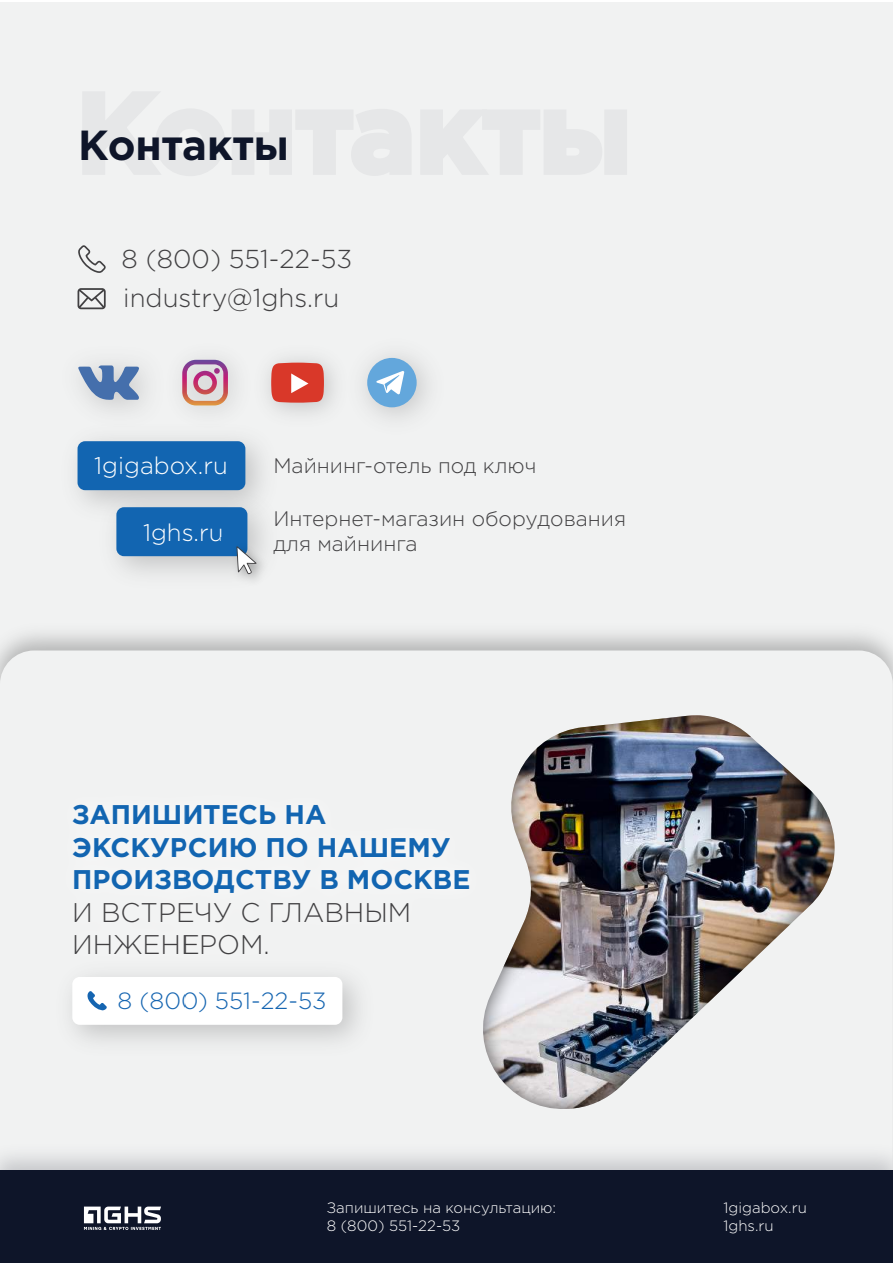
<style>
.page{position:relative;width:893px;height:1263px;background:#fff}
.page>*{position:absolute;margin:0;border:0;box-sizing:border-box;transform-origin:0 0}
.t1{font:700 42px "Gotham Pro";color:#0e1529}
.t2{font:700 27px/32.4px "Gotham Pro";color:#1265b1}
.t3{font:300 27px/32.4px "Gotham Pro";color:#414042}
.t4{font:300 25.95px "Gotham Pro";color:#414042}
.t5{font:300 24px "Gotham Pro";color:#fff}
.t6{font:300 23.55px "Gotham Pro";color:#1565b1}
.t7{font:300 21px/25.2px "Gotham Pro";color:#414042}
.t8{font:300 15px/18px "Gotham Pro";color:#fff}
</style>
<div class="page">
<div style="left:0;top:2px;width:893px;height:1261px;background:#f1f2f2"></div>
<svg style="left:83px;top:92px;width:544px;height:84px"></svg>
<img style="left:76px;top:439px;width:186px;height:63px">
<div style="left:78px;top:441px;width:167px;height:49px;background:#1265b1;border-radius:8px"></div>
<img style="left:90px;top:481px;width:174px;height:92px">
<div style="left:116px;top:507px;width:131px;height:49px;background:#1265b1;border-radius:8px"></div>
<svg style="left:78px;top:288px;width:28px;height:21px"></svg>
<svg style="left:78px;top:245px;width:28px;height:28px"></svg>
<svg style="left:78px;top:365px;width:61px;height:35px"></svg>
<img style="left:157px;top:359px;width:78px;height:78px">
<svg style="left:182px;top:360px;width:46px;height:45px"></svg>
<img style="left:267px;top:358px;width:68px;height:56px">
<svg style="left:271px;top:363px;width:53px;height:40px;background:#dc5245"></svg>
<img style="left:364px;top:355px;width:64px;height:63px">
<div style="left:367px;top:358px;width:50px;height:49px;background:#63a7dc;border-radius:50%"></div>
<svg style="left:376px;top:371px;width:28px;height:24px"></svg>
<div style="left:0;top:1170px;width:893px;height:93px;background:#0e1529"></div>
<svg style="left:84px;top:1206px;width:77px;height:24px"></svg>
<img style="left:46px;top:951px;width:337px;height:114px">
<div style="left:72px;top:977px;width:270px;height:48px;background:#fff;border-radius:7px"></div>
<svg style="left:87px;top:991px;width:20px;height:20px"></svg>
<img style="left:466px;top:713px;width:378px;height:398px">
<img style="left:220px;top:537px;width:44px;height:44px">
<svg style="left:236px;top:546px;width:21px;height:28px"></svg>
<h1 class="t1" style="left:78px;top:121px;width:212px">Контакты</h1>
<p class="t4" style="left:122px;top:245px;width:232px">8 (800) 551-22-53</p>
<p class="t4" style="left:123px;top:284px;width:218px">industry@1ghs.ru</p>
<p class="t5" style="left:94px;top:452px;width:135px">1gigabox.ru</p>
<p class="t5" style="left:143px;top:519px;width:82px">1ghs.ru</p>
<p class="t7" style="left:273px;top:453px;width:265px">Майнинг-отель под ключ</p>
<p class="t7" style="left:273px;top:506px;width:354px">Интернет-магазин оборудования для майнинга</p>
<p class="t2" style="left:72px;top:798px;width:400px">ЗАПИШИТЕСЬ НА<br>ЭКСКУРСИЮ ПО НАШЕМУ<br>ПРОИЗВОДСТВУ В МОСКВЕ</p>
<p class="t3" style="left:72px;top:896px;width:341px">И ВСТРЕЧУ С ГЛАВНЫМ<br>ИНЖЕНЕРОМ.</p>
<p class="t6" style="left:118px;top:988px;width:210px">8 (800) 551-22-53</p>
<p class="t8" style="left:327px;top:1199px;width:231px">Запишитесь на консультацию:<br>8 (800) 551-22-53</p>
<p class="t8" style="left:723px;top:1199px;width:85px">1gigabox.ru<br>1ghs.ru</p>
</div>
